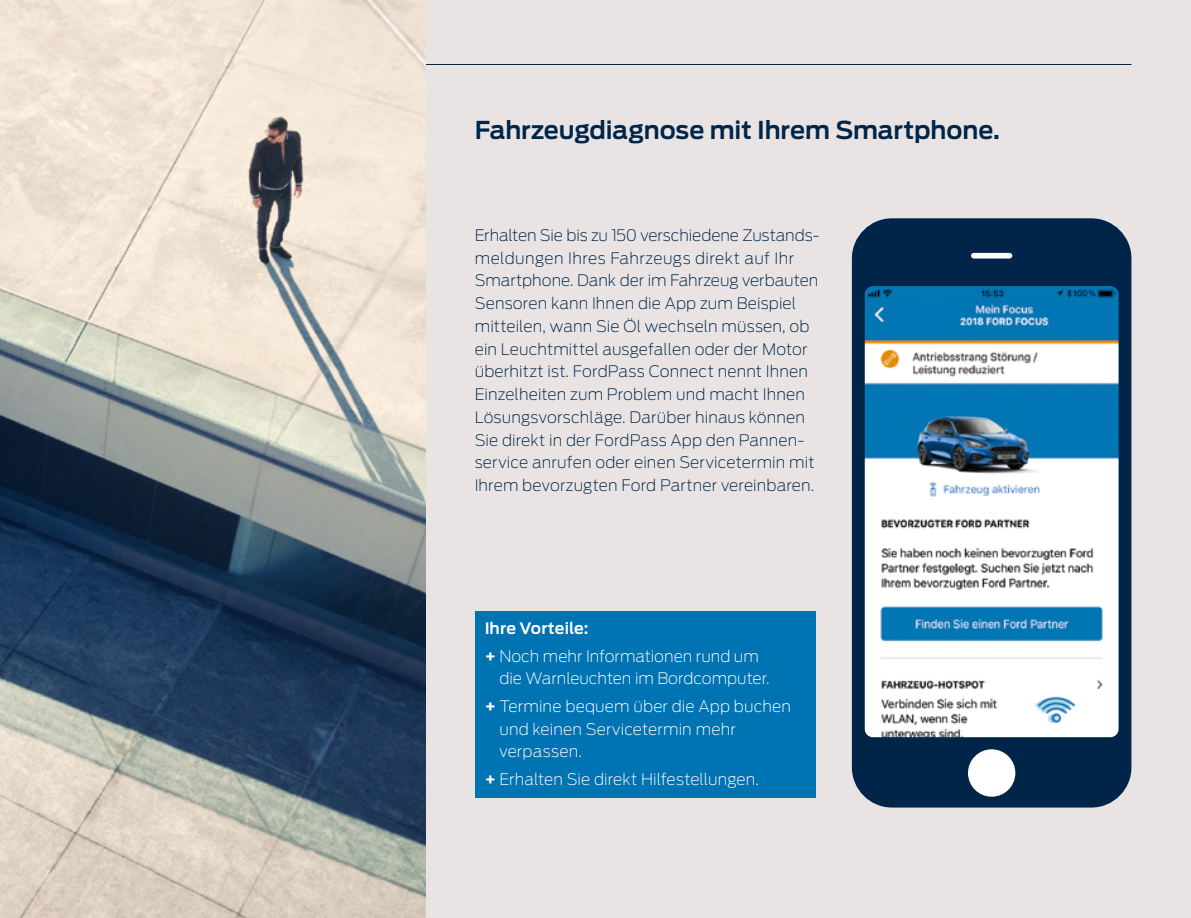
<style>
.page{position:relative;width:1191px;height:918px;background:#e9e4e3}
.page>*{position:absolute;margin:0;border:0;box-sizing:border-box;transform-origin:0 0}
.t1{font:600 24.5px "Ford Antenna";letter-spacing:-.005em;color:#002548}
.t2{font:200 15.75px/22.8px "Ford Antenna";letter-spacing:.005em;color:#002548}
.t3{font:200 15.75px/27.7px "Ford Antenna";letter-spacing:.005em;color:#fff}
.s1{font-weight:600}
</style>
<div class="page">
<hr style="left:0;top:64px;width:1131px;height:1px;background:#002548">
<img style="left:0;top:0;width:425px;height:918px">
<div style="left:475px;top:611px;width:340px;height:186px;background:#0073b3"></div>
<svg style="left:852px;top:218px;width:279px;height:589px;background:#123454"></svg>
<img style="left:864px;top:286px;width:254px;height:451px">
<h1 class="t1" style="left:475px;top:108px;width:527px">Fahrzeugdiagnose mit Ihrem Smartphone.</h1>
<p class="t2" style="left:475px;top:222px;width:345px">Erhalten Sie bis zu 150 verschiedene Zustands&shy;meldungen Ihres Fahrzeugs direkt auf Ihr Smartphone. Dank der im Fahrzeug verbauten Sensoren kann Ihnen die App zum Beispiel mitteilen, wann Sie Öl wechseln müssen, ob ein Leuchtmittel ausgefallen oder der Motor überhitzt ist. FordPass Connect nennt Ihnen Einzelheiten zum Problem und macht Ihnen Lösungsvorschläge. Darüber hinaus können Sie direkt in der FordPass App den Pannen&shy;service anrufen oder einen Servicetermin mit Ihrem bevorzugten Ford Partner vereinbaren.</p>
<p class="t3" style="left:484px;top:612px;width:276px"><span class="s1">Ihre Vorteile:<br>+</span> Noch mehr Informationen rund um</p>
<p class="t3" style="left:484px;top:663px;width:308px;text-align:center">die Warnleuchten im Bordcomputer.<br><span class="s1">+</span> Termine bequem über die App buchen</p>
<p class="t3" style="left:499px;top:715px;width:238px;line-height:22.8px">und keinen Servicetermin mehr verpassen.</p>
<p class="t3" style="left:484px;top:763px;width:276px"><span class="s1">+</span> Erhalten Sie direkt Hilfestellungen.</p>
</div>
